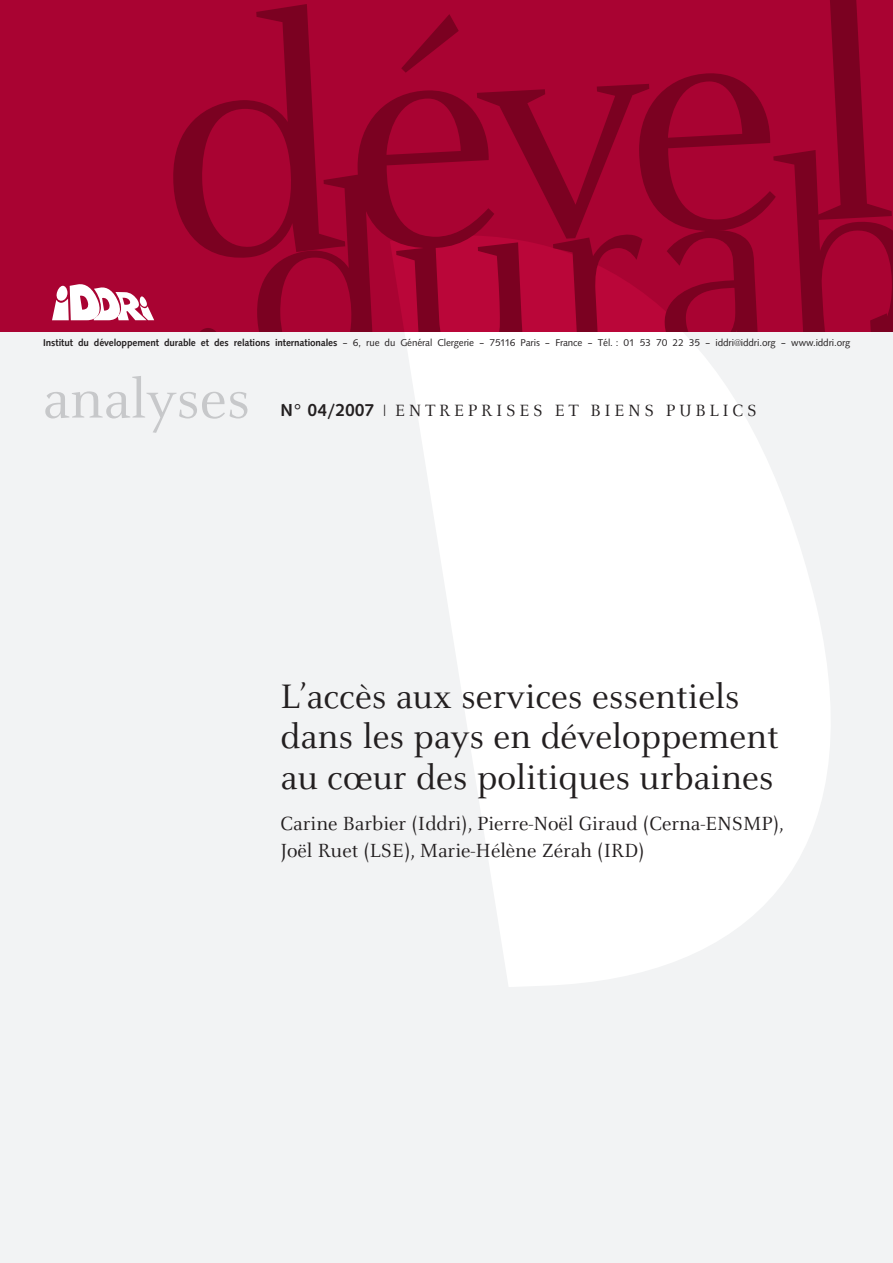
<style>
.page{position:relative;width:893px;height:1263px;background:#fff}
.page>*{position:absolute;margin:0;border:0;box-sizing:border-box;transform-origin:0 0}
.t1{font:60px "Celeste";color:#c7c8ca}
.t2{font:37.5px/40.5px "Celeste";color:#231f20}
.t3{font:21px/27px "Celeste";color:#231f20}
.t4{font:18px "Celeste";letter-spacing:.2em;color:#231f20}
.t5{font:10.2px "Syntax";letter-spacing:-.01em;color:#231f20}
.s1{font-weight:700}
.s2{font-family:"Syntax";font-weight:700}
.s3{font-family:"Celeste Caps";font-size:22.5px}
</style>
<div class="page">
<div style="left:0;top:331px;width:893px;height:932px;background:#f2f3f4"></div>
<svg style="left:391px;top:331px;width:484px;height:656px"></svg>
<div style="left:0;top:0;width:172px;height:331px;background:#a90332"></div>
<svg style="left:172px;top:0;width:721px;height:331px;background:#9d022d"></svg>
<svg style="left:52px;top:283px;width:102px;height:37px"></svg>
<p class="t5" style="left:43px;top:339px;width:809px"><span class="s1">Institut du développement durable et des relations internationales</span> – 6, rue du Général Clergerie – 75116 Paris – France – Tél. : 01 53 70 22 35 – iddri@iddri.org – www.iddri.org</p>
<h1 class="t1" style="left:43px;top:374px;width:209px">analyses</h1>
<h3 class="t4" style="left:281px;top:403px;width:478px"><span class="s2">N° 04/2007</span> <span class="s3">|</span> ENTREPRISES ET BIENS PUBLICS</h3>
<h2 class="t2" style="left:281px;top:679px;width:500px">L’accès aux services essentiels dans les pays en développement au cœur des politiques urbaines</h2>
<h3 class="t3" style="left:281px;top:812px;width:505px">Carine Barbier (Iddri), Pierre-Noël Giraud (Cerna-ENSMP),<br>Joël Ruet (LSE), Marie-Hélène Zérah (IRD)</h3>
</div>
